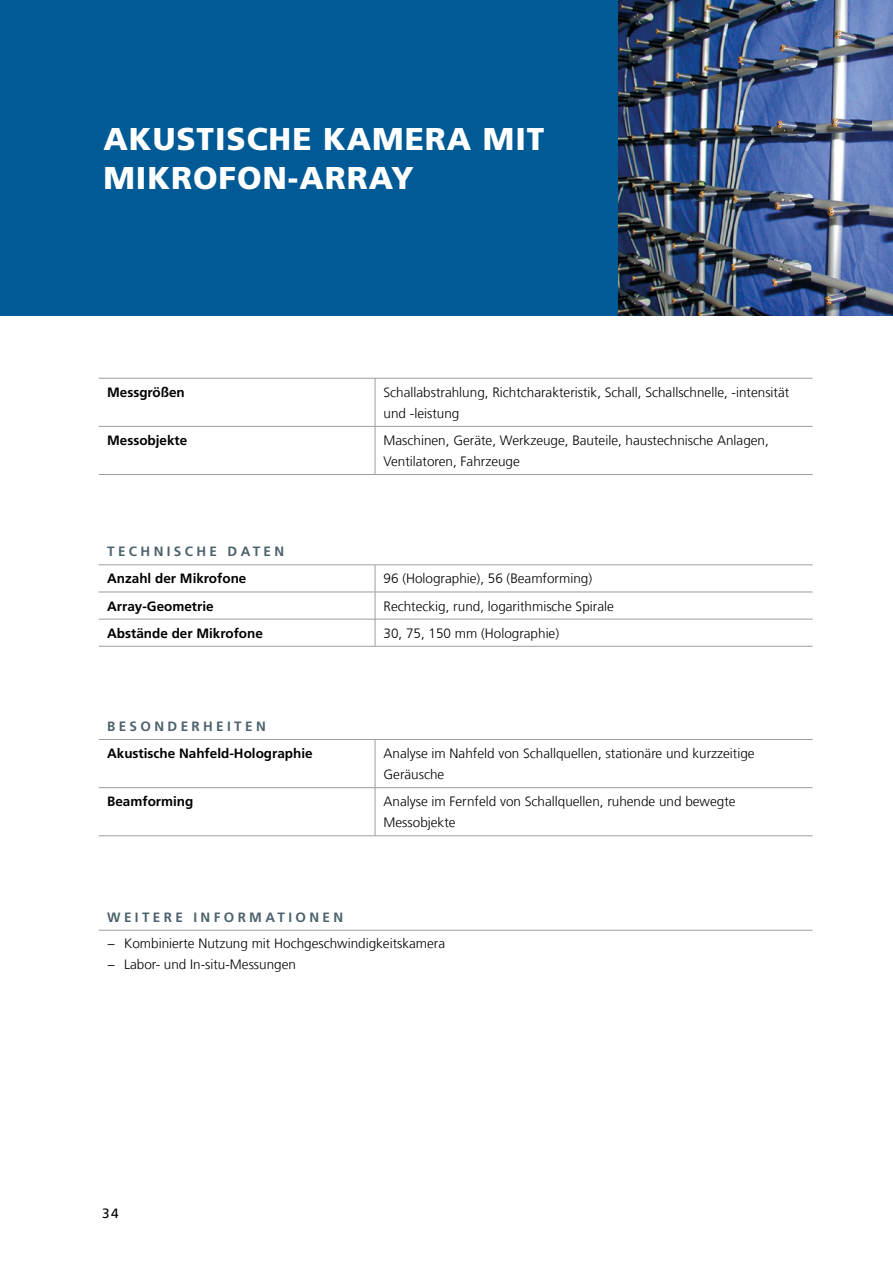
<style>
.page{position:relative;width:893px;height:1263px;background:#fff}
.page>*{position:absolute;margin:0;border:0;box-sizing:border-box;transform-origin:0 0}
.t1{font:900 31.5px/39px "Frutiger LT Com";letter-spacing:.03em;color:#fff}
.t2{font:300 13.5px/21px "Frutiger LT Com";color:#000}
.t3{font:700 13.5px "Frutiger LT Com";color:#000}
.t4{font:700 13.5px "Frutiger LT Com";letter-spacing:.25em;color:#4c626c}
.t5{font:13.5px "Frutiger LT Com";color:#000}
</style>
<div class="page">
<div style="left:0;top:0;width:893px;height:315px;background:#005a95"></div>
<hr style="left:99px;top:378px;width:276px;height:1px;background:#9d9d9c">
<hr style="left:99px;top:426px;width:276px;height:1px;background:#9d9d9c">
<hr style="left:99px;top:474px;width:276px;height:1px;background:#9d9d9c">
<hr style="left:375px;top:378px;width:438px;height:1px;background:#9d9d9c">
<hr style="left:375px;top:378px;width:1px;height:48px;background:#9d9d9c">
<hr style="left:375px;top:426px;width:438px;height:1px;background:#9d9d9c">
<hr style="left:375px;top:427px;width:1px;height:47px;background:#9d9d9c">
<hr style="left:375px;top:474px;width:438px;height:1px;background:#9d9d9c">
<hr style="left:99px;top:565px;width:276px;height:1px;background:#9d9d9c">
<hr style="left:375px;top:565px;width:438px;height:1px;background:#9d9d9c">
<hr style="left:99px;top:592px;width:276px;height:1px;background:#9d9d9c">
<hr style="left:375px;top:592px;width:438px;height:1px;background:#9d9d9c">
<hr style="left:99px;top:619px;width:276px;height:1px;background:#9d9d9c">
<hr style="left:375px;top:619px;width:438px;height:1px;background:#9d9d9c">
<svg style="left:375px;top:565px;width:1px;height:81px"></svg>
<hr style="left:99px;top:646px;width:276px;height:1px;background:#9d9d9c">
<hr style="left:375px;top:646px;width:438px;height:1px;background:#9d9d9c">
<hr style="left:99px;top:930px;width:714px;height:1px;background:#9d9d9c">
<hr style="left:99px;top:739px;width:276px;height:1px;background:#9d9d9c">
<hr style="left:375px;top:739px;width:438px;height:1px;background:#9d9d9c">
<hr style="left:375px;top:740px;width:1px;height:47px;background:#9d9d9c">
<hr style="left:99px;top:787px;width:276px;height:1px;background:#9d9d9c">
<hr style="left:375px;top:787px;width:438px;height:1px;background:#9d9d9c">
<hr style="left:375px;top:788px;width:1px;height:48px;background:#9d9d9c">
<hr style="left:99px;top:835px;width:276px;height:1px;background:#9d9d9c">
<hr style="left:375px;top:835px;width:438px;height:1px;background:#9d9d9c">
<img style="left:619px;top:0;width:274px;height:315px">
<h1 class="t1" style="left:104px;top:119px;width:442px">AKUSTISCHE KAMERA MIT<br>MIKROFON-ARRAY</h1>
<p class="t3" style="left:107px;top:384px;width:79px">Messgrößen</p>
<p class="t2" style="left:384px;top:382px;width:407px">Schallabstrahlung, Richtcharakteristik, Schall, Schallschnelle, -intensität und -leistung</p>
<p class="t3" style="left:107px;top:432px;width:82px">Messobjekte</p>
<p class="t2" style="left:384px;top:430px;width:387px">Maschinen, Geräte, Werkzeuge, Bauteile, haustechnische Anlagen,<br>Ventilatoren, Fahrzeuge</p>
<p class="t4" style="left:107px;top:544px;width:179px">TECHNISCHE DATEN</p>
<p class="t3" style="left:107px;top:571px;width:141px">Anzahl der Mikrofone</p>
<p class="t2" style="left:384px;top:568px;width:210px">96 (Holographie), 56 (Beamforming)</p>
<p class="t3" style="left:107px;top:598px;width:108px">Array-Geometrie</p>
<p class="t2" style="left:384px;top:595px;width:232px">Rechteckig, rund, logarithmische Spirale</p>
<p class="t3" style="left:107px;top:625px;width:157px">Abstände der Mikrofone</p>
<p class="t2" style="left:384px;top:623px;width:177px">30, 75, 150 mm (Holographie)</p>
<p class="t4" style="left:107px;top:718px;width:160px">BESONDERHEITEN</p>
<p class="t3" style="left:107px;top:745px;width:207px">Akustische Nahfeld-Holographie</p>
<p class="t2" style="left:384px;top:743px;width:373px">Analyse im Nahfeld von Schallquellen, stationäre und kurzzeitige<br>Geräusche</p>
<p class="t3" style="left:107px;top:794px;width:88px">Beamforming</p>
<p class="t2" style="left:384px;top:791px;width:354px">Analyse im Fernfeld von Schallquellen, ruhende und bewegte<br>Messobjekte</p>
<p class="t4" style="left:107px;top:909px;width:237px">WEITERE INFORMATIONEN</p>
<p class="t2" style="left:107px;top:933px;width:340px">− Kombinierte Nutzung mit Hochgeschwindigkeitskamera − Labor- und In-situ-Messungen</p>
<p class="t5" style="left:102px;top:1205px;width:18px">34</p>
</div>
